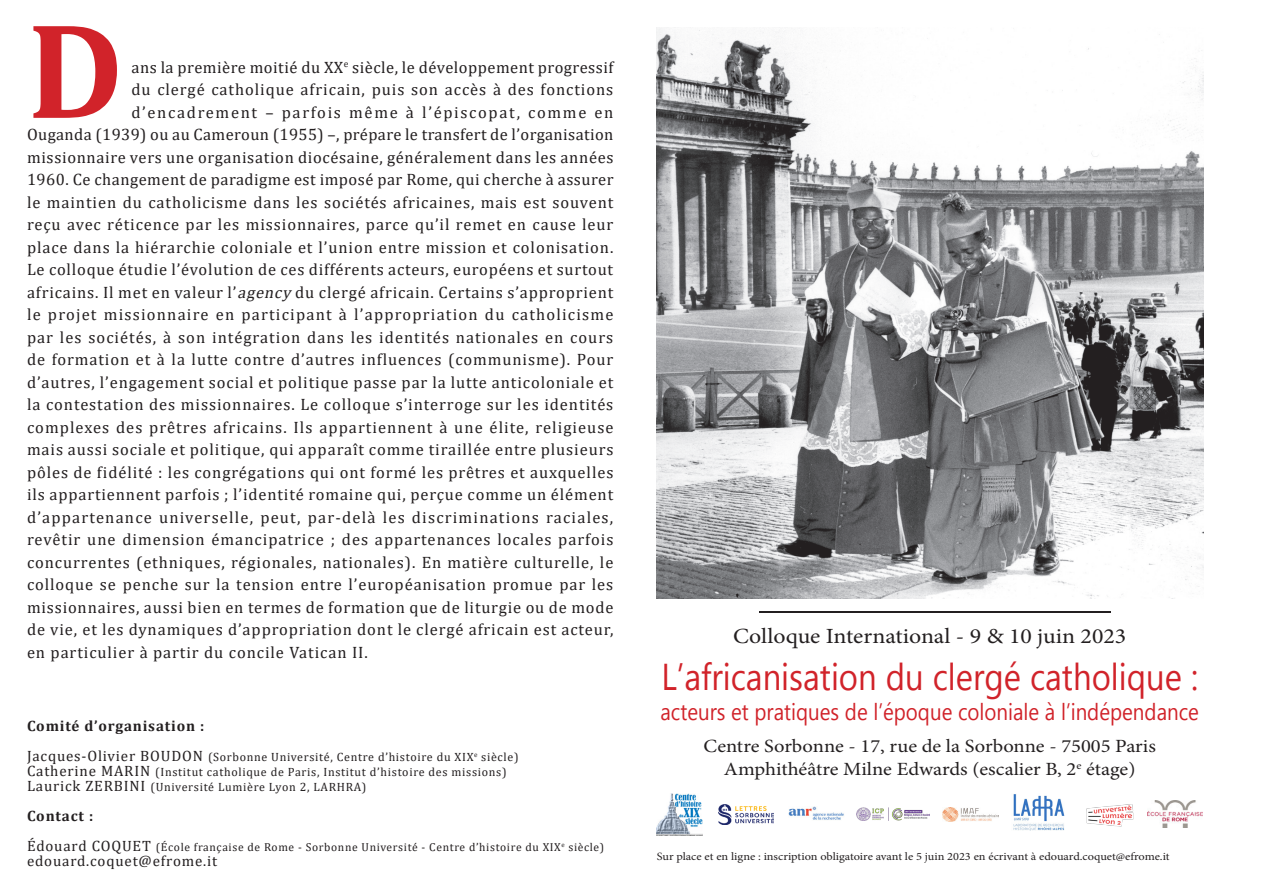
<style>
.page{position:relative;width:1263px;height:893px;background:#fff}
.page>*{position:absolute;margin:0;border:0;box-sizing:border-box;transform-origin:0 0}
.Slogan{font:700 137.55px "Cambria";color:#d1232a}
.t1{font:37.35px "Microsoft New Tai Lue";color:#d1232a;scale:.88 1}
.t2{font:23.4px "Microsoft New Tai Lue";color:#d1232a;scale:.88 1}
.t3{font:21.6px "Minion Pro";color:#231f20;scale:1.1 1}
.t4{font:18.6px/22.4px "Minion Pro";color:#231f20;text-align:center;scale:1.1 1}
.Slogan-2{font:16.5px "Cambria";letter-spacing:.055em;color:#231f20}
.Slogan-3{font:16.5px "Cambria";letter-spacing:.03em;color:#231f20}
.Slogan-4{font:16.5px "Cambria";letter-spacing:.025em;color:#231f20}
.Slogan-5{font:16.5px "Cambria";letter-spacing:.075em;color:#231f20}
.Slogan-6{font:16.5px "Cambria";letter-spacing:.1em;color:#231f20}
.Slogan-7{font:700 15px "Cambria";letter-spacing:.055em;color:#231f20}
.Slogan-8{font:15px "Cambria";letter-spacing:.055em;color:#231f20}
.Slogan-9{font:12px "Cambria";letter-spacing:.055em;color:#231f20}
.Slogan-10{font:11.55px "Cambria";letter-spacing:.055em;color:#231f20}
.t5{font:11.25px "Minion Pro";color:#231f20;scale:1.1 1}
.s1{font-style:italic}
.s2{font-size:15px}
</style>
<div class="page">
<img style="left:656px;top:27px;width:547px;height:571px">
<hr style="left:759px;top:611px;width:351px;height:2px;background:#231f20">
<img style="left:656px;top:793px;width:47px;height:42px">
<img style="left:718px;top:804px;width:55px;height:20px">
<img style="left:789px;top:807px;width:55px;height:13px">
<img style="left:856px;top:807px;width:74px;height:14px">
<img style="left:943px;top:807px;width:55px;height:14px">
<img style="left:1013px;top:794px;width:52px;height:37px">
<img style="left:1086px;top:804px;width:48px;height:23px">
<img style="left:1147px;top:801px;width:55px;height:27px">
<p class="Slogan" style="left:27px;top:-26px;width:98px">D</p>
<p class="Slogan-3" style="left:131px;top:57px;width:483px">ans la première moitié du XX<sup>e</sup> siècle, le développement progressif</p>
<p class="Slogan-2" style="left:131px;top:80px;width:483px">du clergé catholique africain, puis son accès à des fonctions</p>
<p class="Slogan-6" style="left:131px;top:102px;width:484px">d’encadrement – parfois même à l’épiscopat, comme en</p>
<p class="Slogan-4" style="left:27px;top:125px;width:588px">Ouganda (1939) ou au Cameroun (1955) –, prépare le transfert de l’organisation</p>
<p class="Slogan-2" style="left:27px;top:147px;width:588px">missionnaire vers une organisation diocésaine, généralement dans les années</p>
<p class="Slogan-3" style="left:27px;top:170px;width:588px">1960. Ce changement de paradigme est imposé par Rome, qui cherche à assurer</p>
<p class="Slogan-2" style="left:27px;top:192px;width:588px">le maintien du catholicisme dans les sociétés africaines, mais est souvent</p>
<p class="Slogan-2" style="left:27px;top:215px;width:588px">reçu avec réticence par les missionnaires, parce qu’il remet en cause leur</p>
<p class="Slogan-2" style="left:27px;top:237px;width:588px">place dans la hiérarchie coloniale et l’union entre mission et colonisation.</p>
<p class="Slogan-2" style="left:27px;top:260px;width:588px">Le colloque étudie l’évolution de ces différents acteurs, européens et surtout</p>
<p class="Slogan-2" style="left:27px;top:282px;width:588px">africains. Il met en valeur l’<span class="s1">agency</span>du clergé africain. Certains s’approprient</p>
<p class="Slogan-5" style="left:27px;top:305px;width:588px">le projet missionnaire en participant à l’appropriation du catholicisme</p>
<p class="Slogan-2" style="left:27px;top:327px;width:588px">par les sociétés, à son intégration dans les identités nationales en cours</p>
<p class="Slogan-2" style="left:27px;top:350px;width:588px">de formation et à la lutte contre d’autres influences (communisme). Pour</p>
<p class="Slogan-2" style="left:27px;top:372px;width:588px">d’autres, l’engagement social et politique passe par la lutte anticoloniale et</p>
<p class="Slogan-2" style="left:27px;top:395px;width:588px">la contestation des missionnaires. Le colloque s’interroge sur les identités</p>
<p class="Slogan-2" style="left:27px;top:417px;width:588px">complexes des prêtres africains. Ils appartiennent à une élite, religieuse</p>
<p class="Slogan-2" style="left:27px;top:440px;width:588px">mais aussi sociale et politique, qui apparaît comme tiraillée entre plusieurs</p>
<p class="Slogan-2" style="left:27px;top:462px;width:588px">pôles de fidélité : les congrégations qui ont formé les prêtres et auxquelles</p>
<p class="Slogan-2" style="left:27px;top:485px;width:588px">ils appartiennent parfois ; l’identité romaine qui, perçue comme un élément</p>
<p class="Slogan-2" style="left:27px;top:507px;width:588px">d’appartenance universelle, peut, par-delà les discriminations raciales,</p>
<p class="Slogan-2" style="left:27px;top:530px;width:588px">revêtir une dimension émancipatrice ; des appartenances locales parfois</p>
<p class="Slogan-2" style="left:27px;top:552px;width:588px">concurrentes (ethniques, régionales, nationales). En matière culturelle, le</p>
<p class="Slogan-2" style="left:27px;top:575px;width:588px">colloque se penche sur la tension entre l’européanisation promue par les</p>
<p class="Slogan-2" style="left:27px;top:597px;width:588px">missionnaires, aussi bien en termes de formation que de liturgie ou de mode</p>
<p class="Slogan-2" style="left:27px;top:620px;width:588px">de vie, et les dynamiques d’appropriation dont le clergé africain est acteur,</p>
<p class="Slogan-2" style="left:27px;top:642px;width:342px">en particulier à partir du concile Vatican II.</p>
<p class="Slogan-7" style="left:27px;top:715px;width:179px">Comité d’organisation :</p>
<p class="Slogan-9" style="left:27px;top:750px;width:493px"><span class="s2">Jacques-Olivier BOUDON</span> (Sorbonne Université, Centre d’histoire du XIX<sup>e</sup> siècle)</p>
<p class="Slogan-9" style="left:27px;top:765px;width:481px"><span class="s2">Catherine MARIN</span> (Institut catholique de Paris, Institut d’histoire des missions)</p>
<p class="Slogan-9" style="left:27px;top:780px;width:341px"><span class="s2">Laurick ZERBINI</span> (Université Lumière Lyon 2, LARHRA)</p>
<p class="Slogan-7" style="left:27px;top:805px;width:68px">Contact :</p>
<p class="Slogan-10" style="left:27px;top:840px;width:579px"><span class="s2">Édouard COQUET</span> (École française de Rome - Sorbonne Université - Centre d’histoire du XIX<sup>e</sup> siècle)</p>
<p class="Slogan-8" style="left:27px;top:852px;width:192px">edouard.coquet@efrome.it</p>
<p class="t3" style="left:733px;top:621px;width:359px">Colloque International - 9 &amp; 10 juin 2023</p>
<p class="t1" style="left:661px;top:655px;width:611px">L’africanisation du clergé catholique :</p>
<p class="t2" style="left:660px;top:698px;width:613px">acteurs et pratiques de l’époque coloniale à l’indépendance</p>
<p class="t4" style="left:703px;top:735px;width:413px">Centre Sorbonne - 17, rue de la Sorbonne - 75005 Paris<br>Amphithéâtre Milne Edwards (escalier B, 2<sup>e</sup> étage)</p>
<p class="t5" style="left:657px;top:848px;width:468px">Sur place et en ligne : inscription obligatoire avant le 5 juin 2023 en écrivant à edouard.coquet@efrome.it</p>
</div>
